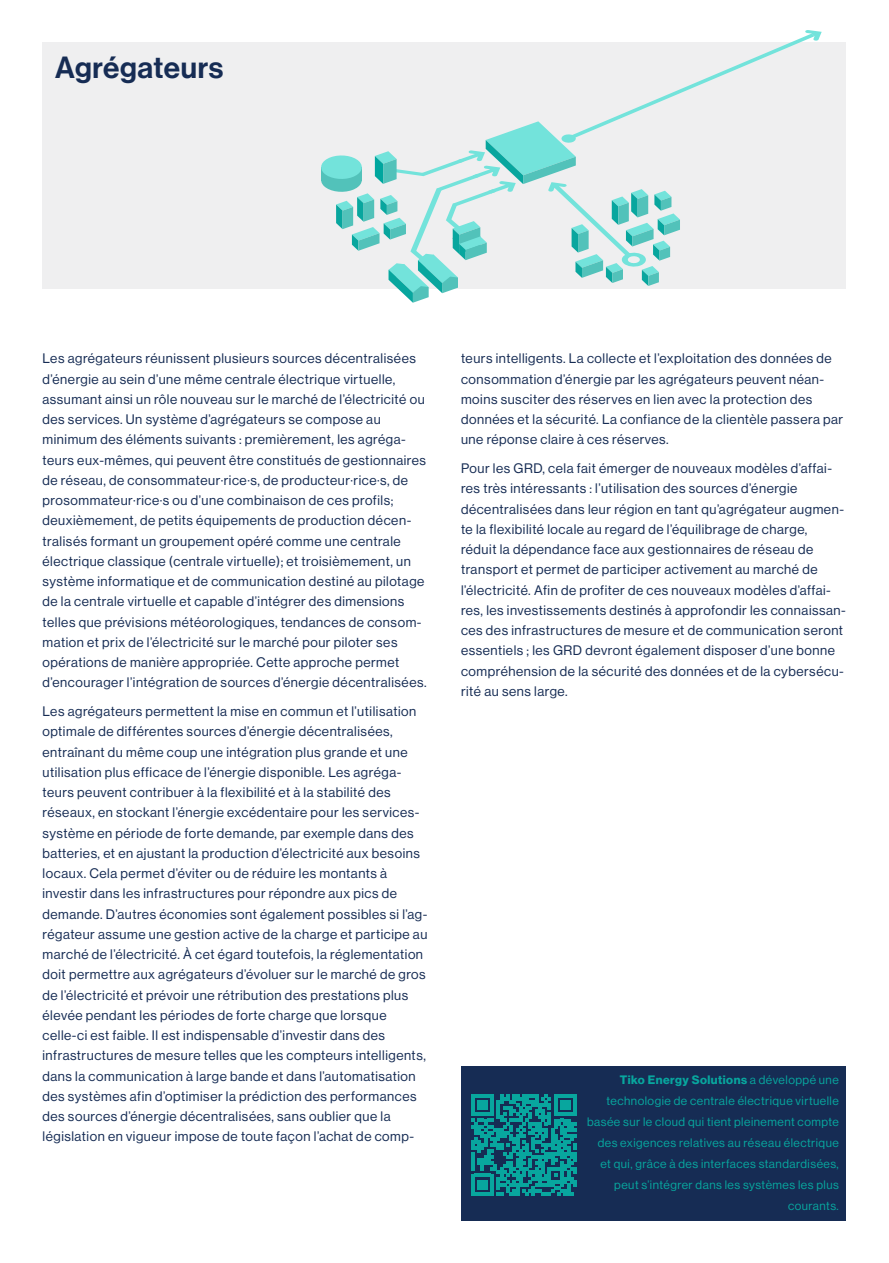
<style>
.page{position:relative;width:889px;height:1263px;background:#fff}
.page>*{position:absolute;margin:0;border:0;box-sizing:border-box;transform-origin:0 0}
.t1{font:30px "N Haas Grotesk DS Pro 65 Md";letter-spacing:.02em;color:#162c54}
.t2{font:13.5px/20.2px "N Haas Grotesk DS Pro 55 Rg";letter-spacing:.04em;color:#162c54}
.t3{font:12px/21px "N Haas Grotesk DS Pro 55 Rg";letter-spacing:.04em;color:#08a69e;text-align:right}
.t4{font:12px "N Haas Grotesk DS Pro 75 Bd";letter-spacing:.04em;color:#08a69e}
.s1{font-family:"N Haas Grotesk DS Pro 55 Rg"}
</style>
<div class="page">
<div style="left:461px;top:1066px;width:385px;height:154px;background:#162c54"></div>
<div style="left:43px;top:42px;width:803px;height:247px;background:#efeff0"></div>
<svg style="left:471px;top:1094px;width:105px;height:101px"></svg>
<svg style="left:321px;top:30px;width:500px;height:273px"></svg>
<h1 class="t1" style="left:55px;top:50px;width:170px">Agrégateurs</h1>
<p class="t2" style="left:43px;top:348px;width:385px">Les agrégateurs réunissent plusieurs sources décentralisées d’énergie au sein d’une même centrale électrique virtuelle, assumant ainsi un rôle nouveau sur le marché de l’électricité ou des services. Un système d’agrégateurs se compose au minimum des éléments suivants : premièrement, les agréga&shy;teurs eux-mêmes, qui peuvent être constitués de gestionnaires de réseau, de consommateur·rice·s, de producteur·rice·s, de prosommateur·rice·s ou d’une combinaison de ces profils; deuxièmement, de petits équipements de production décen&shy;tralisés formant un groupement opéré comme une centrale électrique classique (centrale virtuelle); et troisièmement, un système informatique et de communication destiné au pilotage de la centrale virtuelle et capable d’intégrer des dimensions telles que prévisions météorologiques, tendances de consom&shy;mation et prix de l’électricité sur le marché pour piloter ses opérations de manière appropriée. Cette approche permet d’encourager l’intégration de sources d’énergie décentralisées.</p>
<p class="t2" style="left:43px;top:701px;width:386px">Les agrégateurs permettent la mise en commun et l’utilisation optimale de différentes sources d’énergie décentralisées, entraînant du même coup une intégration plus grande et une utilisation plus efficace de l’énergie disponible. Les agréga&shy;teurs peuvent contribuer à la flexibilité et à la stabilité des réseaux, en stockant l’énergie excédentaire pour les services&shy;système en période de forte demande, par exemple dans des batteries, et en ajustant la production d’électricité aux besoins locaux. Cela permet d’éviter ou de réduire les montants à investir dans les infrastructures pour répondre aux pics de demande. D’autres économies sont également possibles si l’ag&shy;régateur assume une gestion active de la charge et participe au marché de l’électricité. À cet égard toutefois, la réglementation doit permettre aux agrégateurs d’évoluer sur le marché de gros de l’électricité et prévoir une rétribution des prestations plus élevée pendant les périodes de forte charge que lorsque celle-ci est faible. Il est indispensable d’investir dans des infrastructures de mesure telles que les compteurs intelligents, dans la communication à large bande et dans l’automatisation des systèmes afin d’optimiser la prédiction des performances des sources d’énergie décentralisées, sans oublier que la législation en vigueur impose de toute façon l’achat de comp-</p>
<p class="t2" style="left:461px;top:348px;width:384px">teurs intelligents. La collecte et l’exploitation des données de consommation d’énergie par les agrégateurs peuvent néan&shy;moins susciter des réserves en lien avec la protection des données et la sécurité. La confiance de la clientèle passera par une réponse claire à ces réserves.</p>
<p class="t2" style="left:461px;top:458px;width:386px">Pour les GRD, cela fait émerger de nouveaux modèles d’affai&shy;res très intéressants : l’utilisation des sources d’énergie décentralisées dans leur région en tant qu’agrégateur augmen&shy;te la flexibilité locale au regard de l’équilibrage de charge, réduit la dépendance face aux gestionnaires de réseau de transport et permet de participer activement au marché de l’électricité. Afin de profiter de ces nouveaux modèles d’affai&shy;res, les investissements destinés à approfondir les connaissan&shy;ces des infrastructures de mesure et de communication seront essentiels ; les GRD devront également disposer d’une bonne compréhension de la sécurité des données et de la cybersécu&shy;rité au sens large.</p>
<p class="t4" style="left:620px;top:1073px;width:221px">Tiko Energy Solutions <span class="s1">a développé une</span></p>
<p class="t3" style="left:587px;top:1090px;width:253px">technologie de centrale électrique virtuelle basée sur le cloud qui tient pleinement compte des exigences relatives au réseau électrique et qui, grâce à des interfaces standardisées, peut s’intégrer dans les systèmes les plus courants.</p>
</div>
